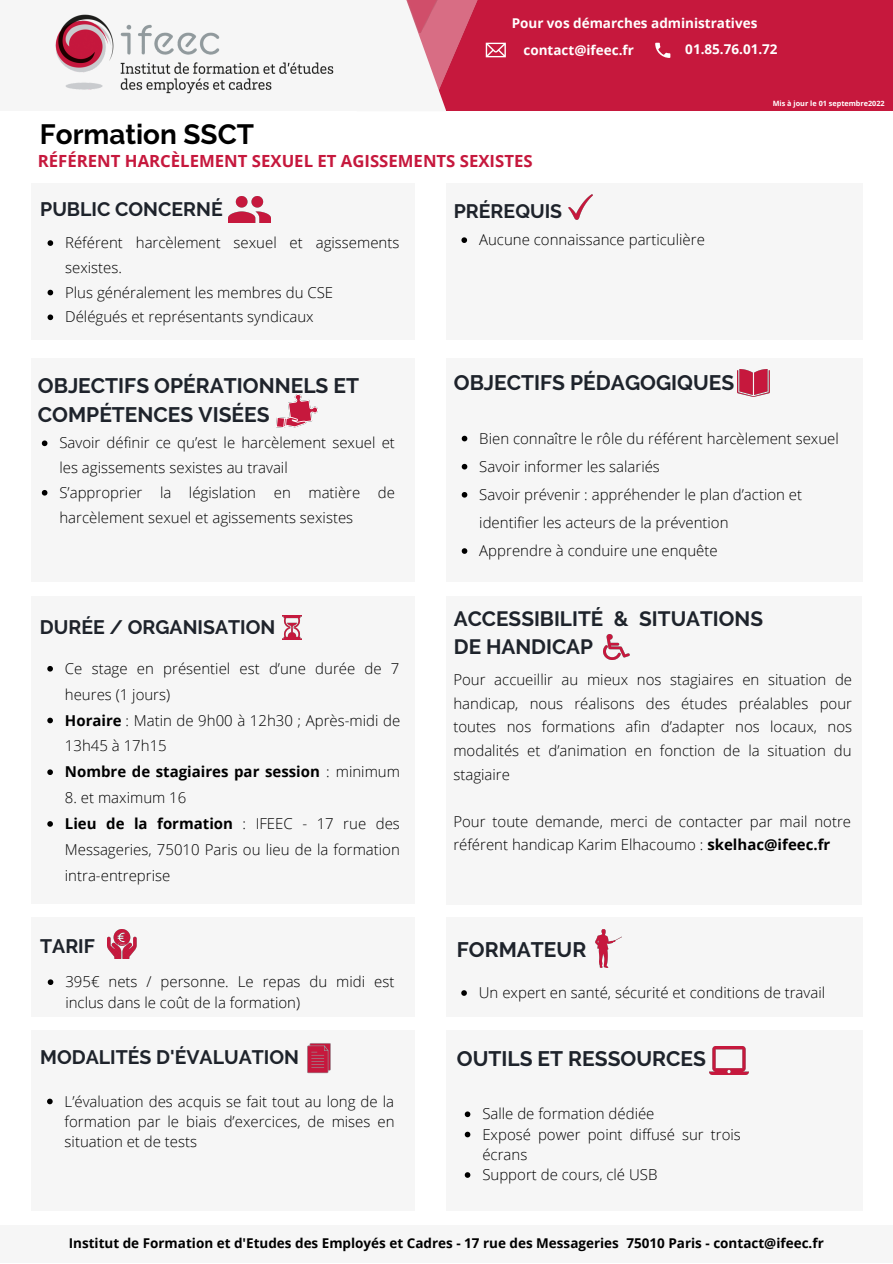
<style>
.page{position:relative;width:893px;height:1264px;background:#fff}
.page>*{position:absolute;margin:0;border:0;box-sizing:border-box;transform-origin:0 0}
.t1{font:700 27.75px "Raleway";color:#000}
.t2{font:700 21px/29.2px "Raleway";color:#1e232b}
.t3{font:700 20.7px/28px "Raleway";color:#1e232b}
.t4{font:700 19.5px "Raleway";color:#1e232b}
.t5{font:700 16.8px "Open Sans";color:#c6183d}
.t6{font:300 15px/25.8px "Open Sans";color:#000}
.t7{font:700 13.5px "Open Sans";color:#000}
.t8{font:700 13.5px/27.2px "Open Sans";color:#fff}
.t9{font:700 7.2px "Open Sans";color:#fff}
.s1{font-weight:700}
</style>
<div class="page">
<div style="left:31px;top:184px;width:384px;height:156px;background:#f6f6f6"></div>
<img style="left:228px;top:196px;width:42px;height:26px">
<div style="left:376px;top:0;width:516px;height:111px;background:#c6183d"></div>
<img style="left:446px;top:0;width:32px;height:73px">
<div style="left:0;top:0;width:361px;height:110px;background:#f6f6f6"></div>
<svg style="left:376px;top:0;width:70px;height:111px;background:#f0dbe0"></svg>
<img style="left:389px;top:0;width:62px;height:35px">
<img style="left:55px;top:15px;width:279px;height:79px">
<div style="left:446px;top:184px;width:416px;height:156px;background:#f6f6f6"></div>
<img style="left:568px;top:195px;width:24px;height:24px">
<div style="left:0;top:1225px;width:892px;height:37px;background:#f6f6f6"></div>
<div style="left:446px;top:596px;width:415px;height:308px;background:#f6f6f6"></div>
<img style="left:603px;top:634px;width:26px;height:26px">
<div style="left:31px;top:1029px;width:384px;height:181px;background:#f6f6f6"></div>
<svg style="left:307px;top:1043px;width:24px;height:30px"></svg>
<div style="left:446px;top:358px;width:416px;height:224px;background:#f6f6f6"></div>
<div style="left:31px;top:358px;width:384px;height:224px;background:#f6f6f6"></div>
<div style="left:446px;top:1029px;width:416px;height:181px;background:#f6f6f6"></div>
<img style="left:709px;top:1046px;width:39px;height:28px">
<svg style="left:48px;top:240px;width:5px;height:6px"></svg>
<svg style="left:48px;top:290px;width:5px;height:5px"></svg>
<svg style="left:48px;top:314px;width:5px;height:6px"></svg>
<svg style="left:461px;top:237px;width:6px;height:6px"></svg>
<svg style="left:47px;top:1098px;width:6px;height:6px"></svg>
<svg style="left:461px;top:436px;width:6px;height:5px"></svg>
<svg style="left:461px;top:464px;width:6px;height:5px"></svg>
<svg style="left:461px;top:492px;width:6px;height:5px"></svg>
<svg style="left:461px;top:548px;width:6px;height:6px"></svg>
<svg style="left:42px;top:440px;width:5px;height:6px"></svg>
<svg style="left:42px;top:490px;width:5px;height:5px"></svg>
<svg style="left:464px;top:1111px;width:6px;height:6px"></svg>
<svg style="left:464px;top:1131px;width:6px;height:6px"></svg>
<svg style="left:464px;top:1172px;width:6px;height:5px"></svg>
<svg style="left:485px;top:43px;width:21px;height:14px"></svg>
<svg style="left:655px;top:43px;width:15px;height:15px"></svg>
<div style="left:31px;top:596px;width:384px;height:308px;background:#f6f6f6"></div>
<svg style="left:47px;top:666px;width:6px;height:5px"></svg>
<svg style="left:47px;top:717px;width:6px;height:6px"></svg>
<svg style="left:47px;top:769px;width:6px;height:6px"></svg>
<svg style="left:47px;top:821px;width:6px;height:5px"></svg>
<img style="left:282px;top:615px;width:19px;height:25px">
<div style="left:446px;top:916px;width:416px;height:100px;background:#f6f6f6"></div>
<img style="left:595px;top:929px;width:26px;height:38px">
<svg style="left:461px;top:990px;width:6px;height:5px"></svg>
<div style="left:31px;top:916px;width:384px;height:100px;background:#f6f6f6"></div>
<img style="left:107px;top:929px;width:30px;height:29px">
<svg style="left:48px;top:979px;width:5px;height:6px"></svg>
<img style="left:737px;top:370px;width:32px;height:27px">
<img style="left:276px;top:394px;width:42px;height:34px">
<p class="t8" style="left:523px;top:9px;width:235px;text-indent:-12px">Pour vos démarches administratives contact@ifeec.fr</p>
<p class="t8" style="left:685px;top:35px;width:94px">01.85.76.01.72</p>
<h1 class="t1" style="left:40px;top:118px;width:215px">Formation SSCT</h1>
<p class="t5" style="left:38px;top:149px;width:496px">RÉFÉRENT HARCÈLEMENT SEXUEL ET AGISSEMENTS SEXISTES</p>
<h3 class="t4" style="left:40px;top:198px;width:184px">PUBLIC CONCERNÉ</h3>
<p class="t6" style="left:65px;top:230px;width:336px;line-height:24.8px">Référent harcèlement sexuel et agissements sexistes.<br>Plus généralement les membres du CSE<br>Délégués et représentants syndicaux</p>
<h2 class="t2" style="left:38px;top:371px;width:323px">OBJECTIFS OPÉRATIONNELS ET<br>COMPÉTENCES VISÉES</h2>
<h3 class="t4" style="left:454px;top:200px;width:110px">PRÉREQUIS</h3>
<p class="t6" style="left:479px;top:226px;width:227px">Aucune connaissance particulière</p>
<h2 class="t2" style="left:454px;top:368px;width:282px">OBJECTIFS PÉDAGOGIQUES</h2>
<p class="t9" style="left:772px;top:98px;width:113px">Mis à jour le 01 septembre2022</p>
<p class="t6" style="left:59px;top:430px;width:337px;line-height:24.8px">Savoir définir ce qu’est le harcèlement sexuel et les agissements sexistes au travail<br>S’approprier la législation en matière de harcèlement sexuel et agissements sexistes</p>
<h3 class="t4" style="left:40px;top:615px;width:237px">DURÉE / ORGANISATION</h3>
<p class="t6" style="left:65px;top:655px;width:337px">Ce stage en présentiel est d’une durée de 7 heures (1 jours)<br><span class="s1">Horaire</span> : Matin de 9h00 à 12h30 ; Après-midi de<br>13h45 à 17h15<br><span class="s1">Nombre de stagiaires par session</span> : minimum</p>
<p class="t6" style="left:65px;top:784px;width:336px">8. et maximum 16<br><span class="s1">Lieu de la formation</span> : IFEEC - 17 rue des<br>Messageries, 75010 Paris ou lieu de la formation intra-entreprise</p>
<h3 class="t4" style="left:40px;top:934px;width:56px">TARIF</h3>
<p class="t6" style="left:65px;top:971px;width:330px;line-height:20.2px">395€ nets / personne. Le repas du midi est inclus dans le coût de la formation)</p>
<h3 class="t4" style="left:40px;top:1045px;width:260px">MODALITÉS D'ÉVALUATION</h3>
<p class="t6" style="left:65px;top:1090px;width:331px;line-height:20.2px;text-align:justify">L’évaluation des acquis se fait tout au long de la formation par le biais d’exercices, de mises en situation et de tests</p>
<p class="t6" style="left:479px;top:424px;width:361px;line-height:28px">Bien connaître le rôle du référent harcèlement sexuel Savoir informer les salariés<br>Savoir prévenir : appréhender le plan d’action et identifier les acteurs de la prévention<br>Apprendre à conduire une enquête</p>
<h3 class="t3" style="left:454px;top:605px;width:311px">ACCESSIBILITÉ &amp; SITUATIONS<br>DE HANDICAP</h3>
<p class="t6" style="left:453px;top:667px;width:400px;line-height:23.5px;text-align:justify">Pour accueillir au mieux nos stagiaires en situation de handicap, nous réalisons des études préalables pour toutes nos formations afin d’adapter nos locaux, nos modalités et d’animation en fonction de la situation du stagiaire</p>
<p class="t6" style="left:453px;top:809px;width:399px;line-height:23.5px">Pour toute demande, merci de contacter par mail notre référent handicap Karim Elhacoumo : <span class="s1">skelhac@ifeec.fr</span></p>
<h2 class="t2" style="left:457px;top:935px;width:131px">FORMATEUR</h2>
<p class="t6" style="left:479px;top:979px;width:348px">Un expert en santé, sécurité et conditions de travail</p>
<h2 class="t2" style="left:457px;top:1043px;width:250px">OUTILS ET RESSOURCES</h2>
<p class="t6" style="left:482px;top:1103px;width:260px;line-height:20.2px">Salle de formation dédiée<br>Exposé power point diffusé sur trois écrans<br>Support de cours, clé USB</p>
<p class="t7" style="left:69px;top:1233px;width:756px">Institut de Formation et d'Etudes des Employés et Cadres - 17 rue des Messageries 75010 Paris - contact@ifeec.fr</p>
</div>
